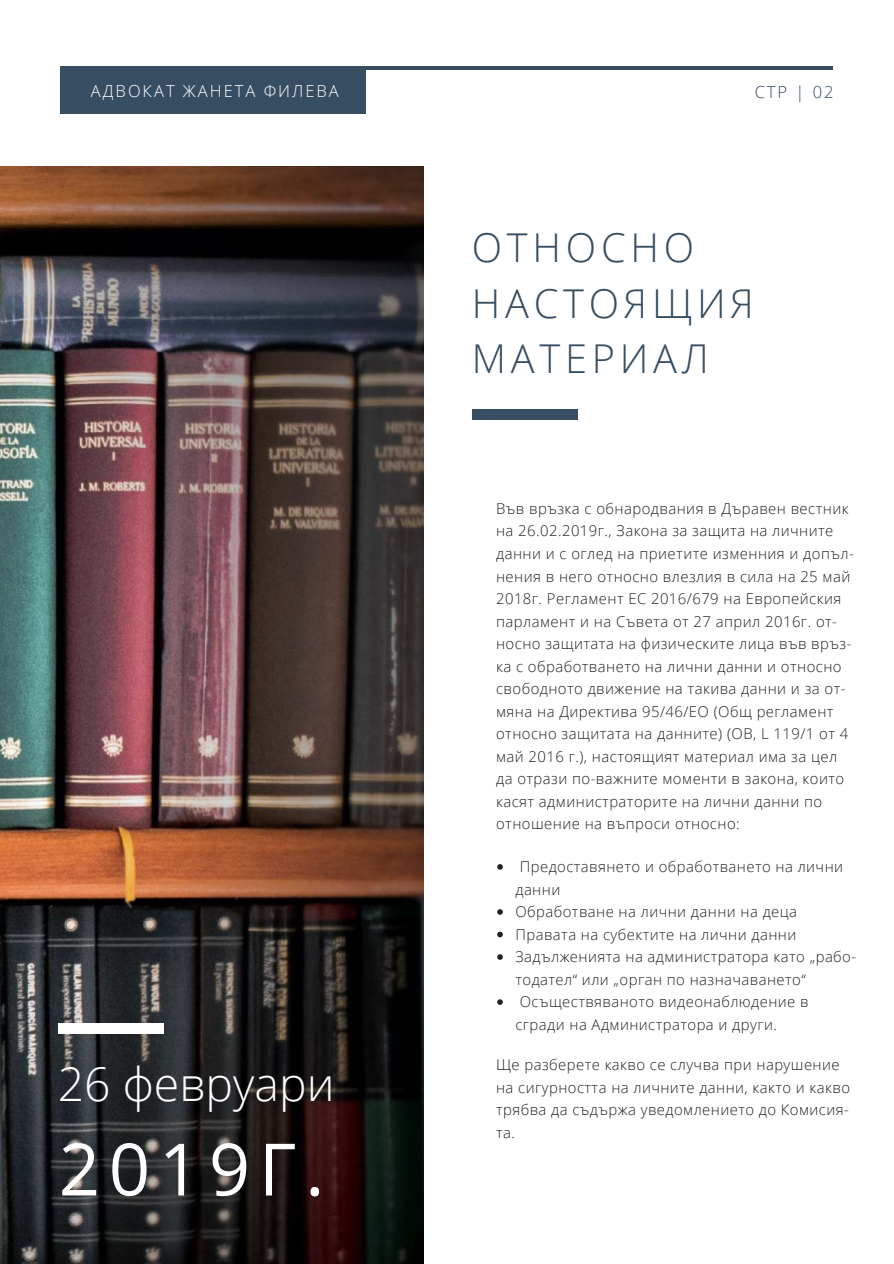
<style>
.page{position:relative;width:894px;height:1264px;background:#fff}
.page>*{position:absolute;margin:0;border:0;box-sizing:border-box;transform-origin:0 0}
.t1{font:72.3px "Open Sans";letter-spacing:.12em;color:#fff}
.t2{font:300 46.35px "Open Sans";color:#fff}
.t3{font:300 39.75px/55.2px "Open Sans";letter-spacing:.12em;color:#364d62}
.t4{font:300 16.5px "Open Sans";letter-spacing:.12em;color:#fff}
.t5{font:300 16.5px "Open Sans";color:#364d62}
.t6{font:300 14.85px/22.5px "Open Sans";letter-spacing:.03em;color:#222}
</style>
<div class="page">
<hr style="left:61px;top:66px;width:771px;height:4px;background:#364d62">
<div style="left:61px;top:66px;width:305px;height:48px;background:#364d62"></div>
<img style="left:0;top:166px;width:423px;height:1097px">
<div style="left:58px;top:1023px;width:106px;height:10px;background:#fff"></div>
<div style="left:471px;top:409px;width:106px;height:11px;background:#364d62"></div>
<svg style="left:497px;top:864px;width:5px;height:5px"></svg>
<svg style="left:497px;top:909px;width:5px;height:5px"></svg>
<svg style="left:497px;top:931px;width:5px;height:6px"></svg>
<svg style="left:497px;top:954px;width:5px;height:5px"></svg>
<svg style="left:497px;top:999px;width:5px;height:5px"></svg>
<p class="t4" style="left:91px;top:79px;width:249px">АДВОКАТ ЖАНЕТА ФИЛЕВА</p>
<p class="t5" style="left:754px;top:80px;width:80px">СТР | 02</p>
<h2 class="t2" style="left:58px;top:1051px;width:278px">26 февруари</h2>
<h1 class="t1" style="left:59px;top:1118px;width:267px">2019Г.</h1>
<h3 class="t3" style="left:471px;top:219px;width:283px">ОТНОСНО<br>НАСТОЯЩИЯ<br>МАТЕРИАЛ</h3>
<p class="t6" style="left:496px;top:497px;width:359px">Във връзка с обнародвания в Дъравен вестник на 26.02.2019г., Закона за защита на личните данни и с оглед на приетите изменния и допъл&shy;нения в него относно влезлия в сила на 25 май 2018г. Регламент ЕС 2016/679 на Европейския парламент и на Съвета от 27 април 2016г. от&shy;носно защитата на физическите лица във връз&shy;ка с обработването на лични данни и относно свободното движение на такива данни и за от&shy;мяна на Директива 95/46/EО (Общ регламент относно защитата на данните) (ОВ, L 119/1 от 4 май 2016 г.), настоящият материал има за цел да отрази по-важните моменти в закона, които касят администраторите на лични данни по отношение на въпроси относно:</p>
<p class="t6" style="left:515px;top:855px;width:342px">Предоставянето и обработването на лични данни<br>Обработване на лични данни на деца Правата на субектите на лични данни Задълженията на администратора като „рабо&shy;тодател“ или „орган по назначаването“ Осъществяваното видеонаблюдение в сгради на Администратора и други.</p>
<p class="t6" style="left:496px;top:1053px;width:355px">Ще разберете какво се случва при нарушение на сигурността на личните данни, както и какво трябва да съдържа уведомлението до Комисия&shy;та.</p>
</div>
